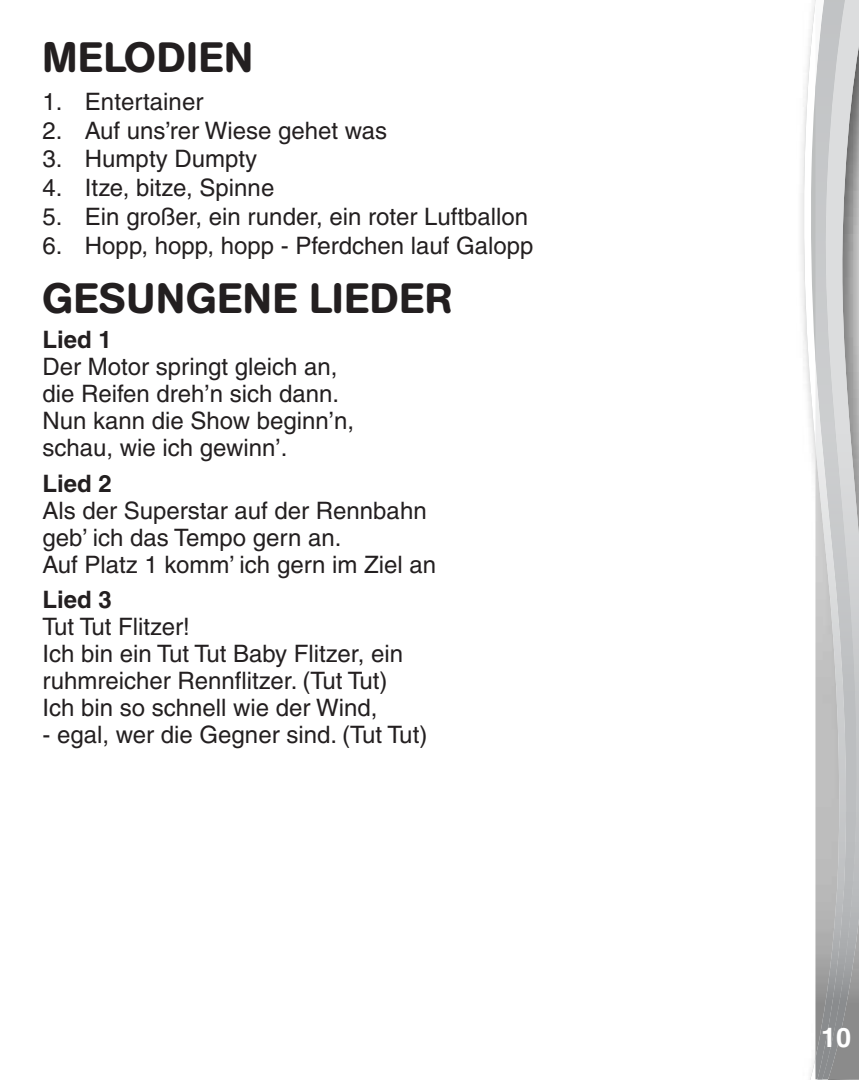
<style>
.page{position:relative;width:859px;height:1080px;background:#fff}
.page>*{position:absolute;margin:0;border:0;box-sizing:border-box;transform-origin:0 0}
.t1{font:500 42px "AG Book Rounded";letter-spacing:.02em;color:#231f20}
.t2{font:700 27px "Helvetica";color:#fff}
.t3{font:500 24px/27px "Helvetica";color:#231f20}
.t4{font:700 24px "Helvetica";color:#231f20}
</style>
<div class="page">
<svg style="left:803px;top:0;width:12px;height:1080px"></svg>
<svg style="left:815px;top:1079px;width:13px;height:1px"></svg>
<img style="left:858px;top:0;width:1px;height:1079px">
<img style="left:848px;top:0;width:10px;height:1079px">
<img style="left:815px;top:0;width:33px;height:1079px">
<h1 class="t1" style="left:42px;top:33px;width:212px">MELODIEN</h1>
<p class="t3" style="left:42px;top:88px;width:162px">1. Entertainer</p>
<p class="t3" style="left:42px;top:117px;width:346px">2. Auf uns’rer Wiese gehet was</p>
<p class="t3" style="left:42px;top:145px;width:216px">3. Humpty Dumpty</p>
<p class="t3" style="left:42px;top:174px;width:233px">4. Itze, bitze, Spinne</p>
<p class="t3" style="left:42px;top:203px;width:487px">5. Ein großer, ein runder, ein roter Luftballon</p>
<p class="t3" style="left:42px;top:232px;width:493px">6. Hopp, hopp, hopp - Pferdchen lauf Galopp</p>
<h1 class="t1" style="left:42px;top:274px;width:411px">GESUNGENE LIEDER</h1>
<p class="t4" style="left:42px;top:325px;width:71px">Lied 1</p>
<p class="t3" style="left:42px;top:353px;width:313px">Der Motor springt gleich an, die Reifen dreh’n sich dann.<br>Nun kann die Show beginn’n, schau, wie ich gewinn’.</p>
<p class="t4" style="left:42px;top:469px;width:71px">Lied 2</p>
<p class="t3" style="left:42px;top:497px;width:395px">Als der Superstar auf der Rennbahn geb’ ich das Tempo gern an.<br>Auf Platz 1 komm’ ich gern im Ziel an</p>
<p class="t4" style="left:42px;top:585px;width:71px">Lied 3</p>
<p class="t3" style="left:42px;top:613px;width:362px">Tut Tut Flitzer!<br>Ich bin ein Tut Tut Baby Flitzer, ein ruhmreicher Rennflitzer. (Tut Tut)<br>Ich bin so schnell wie der Wind,</p>
<p class="t3" style="left:42px;top:721px;width:386px">- egal, wer die Gegner sind. (Tut Tut)</p>
<p class="t2" style="left:821px;top:1021px;width:32px">10</p>
</div>
